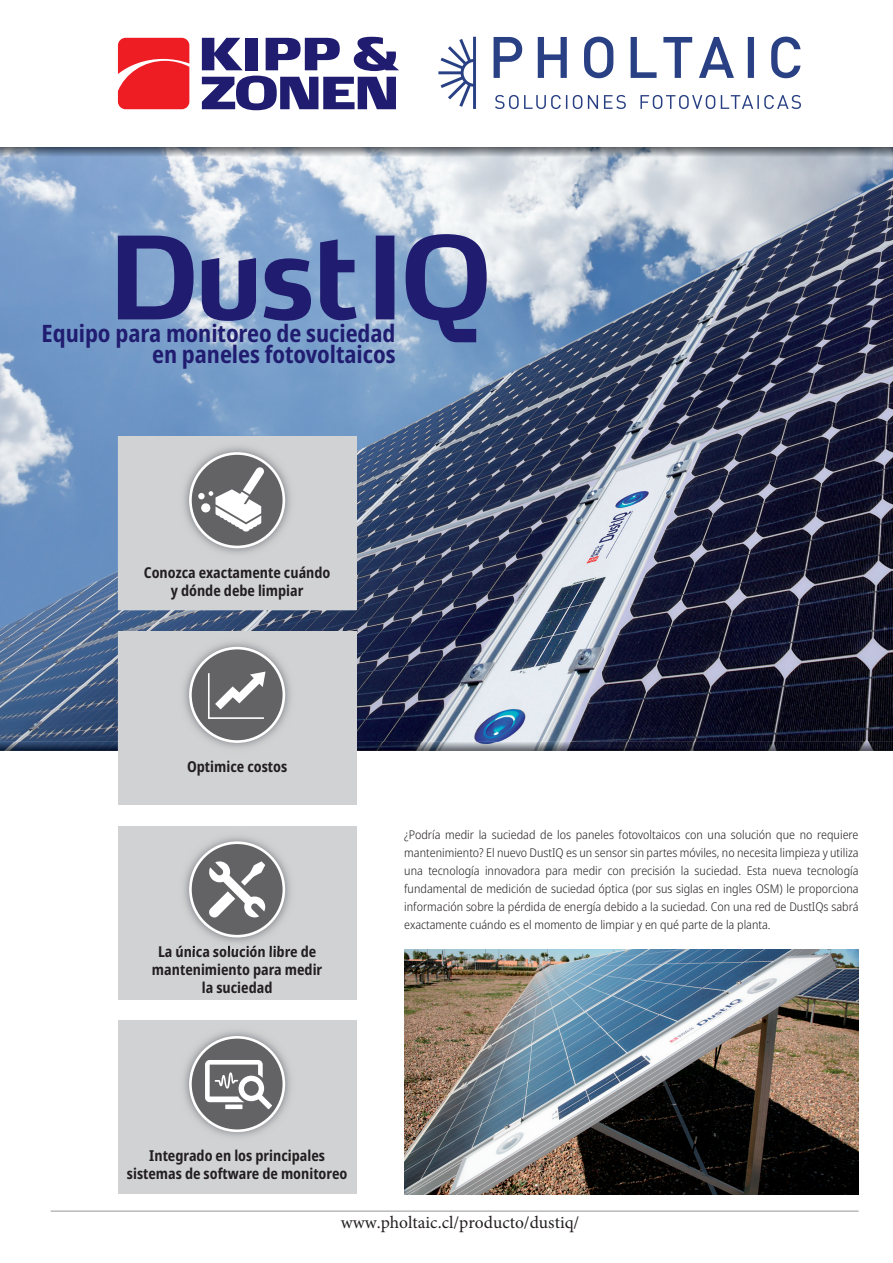
<style>
.page{position:relative;width:893px;height:1263px;background:#fff}
.page>*{position:absolute;margin:0;border:0;box-sizing:border-box;transform-origin:0 0}
.t1{font:700 condensed 24px/21px "Noto Sans";color:#201c70;text-align:right}
.t2{font:17.55px "Minion Pro";color:#231f20}
.t3{font:700 condensed 15px/18px "Noto Sans";color:#231f20;text-align:center}
.t4{font:300 semi-condensed 12px/18px "Noto Sans";color:#231f20;text-align:justify}
</style>
<div class="page">
<hr style="left:51px;top:1211px;width:807px;height:1px;background:#939598">
<img style="left:0;top:156px;width:893px;height:586px">
<img style="left:0;top:147px;width:893px;height:9px">
<svg style="left:118px;top:236px;width:76px;height:83px;background:#495396"></svg>
<svg style="left:202px;top:258px;width:54px;height:63px;background:#545896"></svg>
<svg style="left:264px;top:258px;width:47px;height:63px;background:#434f93"></svg>
<svg style="left:320px;top:239px;width:37px;height:81px;background:#4b5798"></svg>
<div style="left:376px;top:236px;width:18px;height:83px;background:#201c70"></div>
<svg style="left:406px;top:234px;width:81px;height:108px;background:#5967a1"></svg>
<img style="left:0;top:742px;width:893px;height:9px">
<div style="left:118px;top:437px;width:238px;height:173px;background:#d1d2d4"></div>
<div style="left:118px;top:826px;width:238px;height:173px;background:#d1d2d4"></div>
<div style="left:118px;top:1020px;width:238px;height:174px;background:#d1d2d4"></div>
<div style="left:118px;top:631px;width:238px;height:174px;background:#d1d2d4"></div>
<img style="left:184px;top:447px;width:107px;height:107px">
<div style="left:190px;top:453px;width:94px;height:94px;background:#636366;border-radius:50%"></div>
<div style="left:189px;top:452px;width:96px;height:96px;border:3px solid #fff;border-radius:50%"></div>
<div style="left:198px;top:493px;width:7px;height:6px;background:#fff;border-radius:50%"></div>
<div style="left:201px;top:503px;width:9px;height:9px;background:#fff;border-radius:50%"></div>
<svg style="left:209px;top:467px;width:55px;height:64px"></svg>
<img style="left:184px;top:1031px;width:107px;height:106px">
<div style="left:190px;top:1037px;width:94px;height:94px;background:#636366;border-radius:50%"></div>
<div style="left:189px;top:1036px;width:96px;height:96px;border:3px solid #fff;border-radius:50%"></div>
<svg style="left:205px;top:1060px;width:67px;height:49px"></svg>
<img style="left:184px;top:642px;width:107px;height:106px">
<div style="left:190px;top:648px;width:94px;height:93px;background:#636366;border-radius:50%"></div>
<div style="left:189px;top:647px;width:96px;height:96px;border:3px solid #fff;border-radius:50%"></div>
<svg style="left:208px;top:671px;width:58px;height:48px"></svg>
<img style="left:179px;top:837px;width:112px;height:109px">
<img style="left:177px;top:946px;width:120px;height:4px">
<div style="left:190px;top:843px;width:94px;height:93px;background:#636366;border-radius:50%"></div>
<div style="left:189px;top:841px;width:96px;height:96px;border:3px solid #fff;border-radius:50%"></div>
<svg style="left:209px;top:861px;width:56px;height:56px"></svg>
<img style="left:404px;top:949px;width:454px;height:245px">
<svg style="left:202px;top:37px;width:197px;height:73px"></svg>
<svg style="left:118px;top:38px;width:71px;height:71px;background:#ef2d32"></svg>
<img style="left:438px;top:36px;width:363px;height:73px">
<h1 class="t1" style="left:42px;top:323px;width:355px">Equipo para monitoreo de suciedad en paneles fotovoltaicos</h1>
<p class="t3" style="left:144px;top:563px;width:188px">Conozca exactamente cuándo y dónde debe limpiar</p>
<p class="t3" style="left:187px;top:758px;width:102px">Optimice costos</p>
<p class="t3" style="left:152px;top:943px;width:172px">La única solución libre de mantenimiento para medir la suciedad</p>
<p class="t4" style="left:404px;top:826px;width:456px">¿Podría medir la suciedad de los paneles fotovoltaicos con una solución que no requiere mantenimiento? El nuevo DustIQ es un sensor sin partes móviles, no necesita limpieza y utiliza una tecnología innovadora para medir con precisión la suciedad. Esta nueva tecnología fundamental de medición de suciedad óptica (por sus siglas en ingles OSM) le proporciona información sobre la pérdida de energía debido a la suciedad. Con una red de DustIQs sabrá exactamente cuándo es el momento de limpiar y en qué parte de la planta.</p>
<p class="t3" style="left:127px;top:1147px;width:222px">Integrado en los principales sistemas de software de monitoreo</p>
<h2 class="t2" style="left:341px;top:1211px;width:240px">www.pholtaic.cl/producto/dustiq/</h2>
</div>
